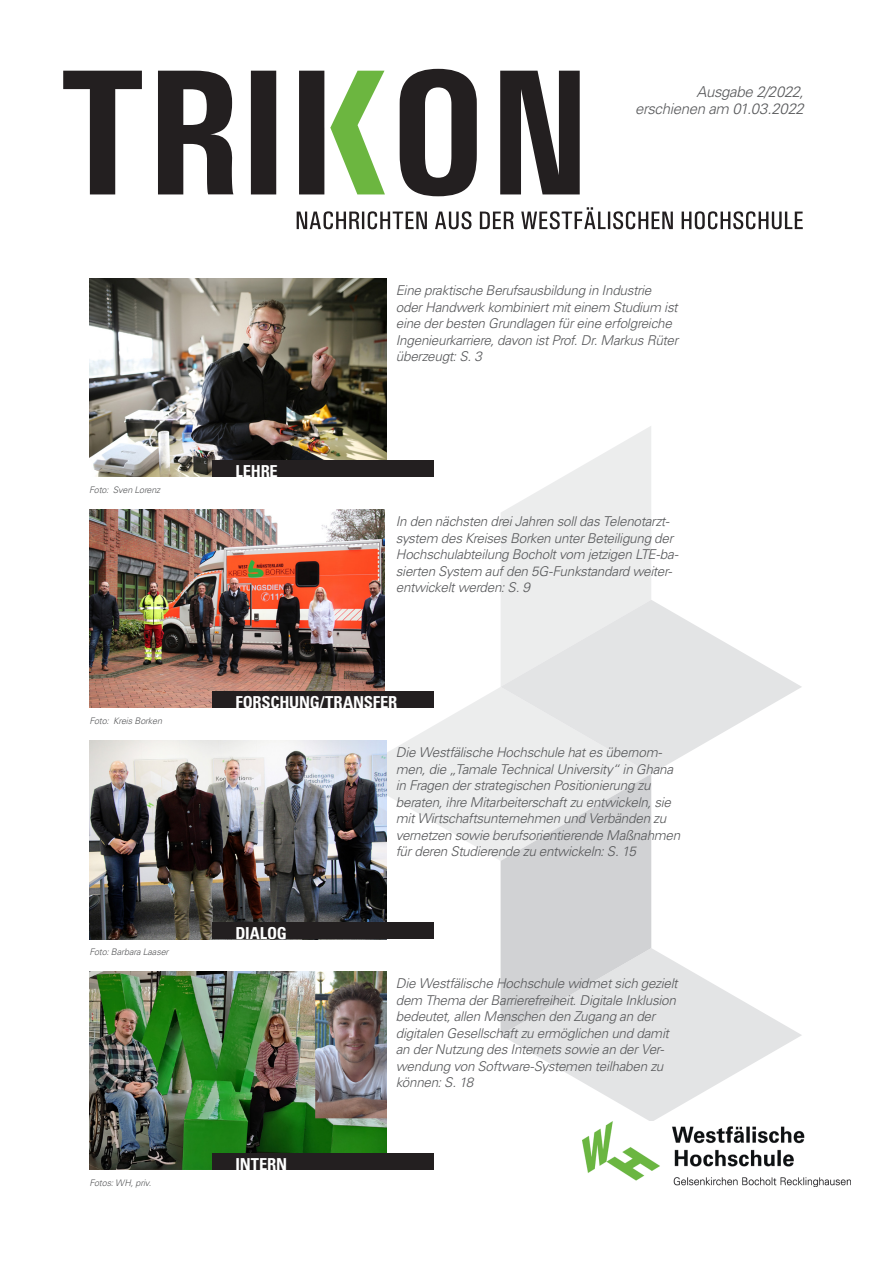
<style>
.page{position:relative;width:893px;height:1263px;background:#fff}
.page>*{position:absolute;margin:0;border:0;box-sizing:border-box;transform-origin:0 0}
.Bildtext{font:700 condensed 16.5px "Univers LT Std";letter-spacing:-.015em;color:#fff}
.Bildtext-2{font:italic 300 15px "Univers LT Std";letter-spacing:-.025em;color:#57585a}
.Bildtext_Titel_80{font:italic 300 13.5px/16.5px "Univers LT Std";letter-spacing:-.02em;color:#57585a}
.Fotonachweis{font:italic 300 9px "Univers LT Std";letter-spacing:-.02em;color:#57585a}
.Bildtext_Titel_80-2{font:italic 300 9px "Univers LT Std";letter-spacing:-.01em;color:#57585a}
</style>
<div class="page">
<div style="left:501px;top:861px;width:150px;height:87px;background:#d1d2d4"></div>
<svg style="left:501px;top:948px;width:301px;height:173px;fill:#e3e4e5"></svg>
<svg style="left:501px;top:426px;width:150px;height:174px"></svg>
<svg style="left:501px;top:600px;width:301px;height:174px;fill:#eaebec"></svg>
<svg style="left:350px;top:687px;width:301px;height:174px;fill:#eceded"></svg>
<img style="left:583px;top:1121px;width:267px;height:65px">
<svg style="left:297px;top:207px;width:506px;height:22px"></svg>
<svg style="left:63px;top:71px;width:261px;height:123px"></svg>
<svg style="left:330px;top:71px;width:55px;height:123px"></svg>
<svg style="left:500px;top:71px;width:80px;height:123px"></svg>
<svg style="left:400px;top:69px;width:77px;height:127px"></svg>
<img style="left:89px;top:741px;width:297px;height:198px">
<img style="left:89px;top:972px;width:297px;height:198px">
<img style="left:89px;top:510px;width:296px;height:198px">
<img style="left:89px;top:279px;width:297px;height:198px">
<div style="left:213px;top:460px;width:221px;height:17px;background:#231f20"></div>
<div style="left:213px;top:691px;width:221px;height:17px;background:#231f20"></div>
<div style="left:213px;top:922px;width:221px;height:17px;background:#231f20"></div>
<div style="left:213px;top:1153px;width:221px;height:17px;background:#231f20"></div>
<p class="Bildtext-2" style="left:696px;top:83px;width:109px">Ausgabe 2/2022,</p>
<p class="Bildtext-2" style="left:635px;top:99px;width:170px">erschienen am 01.03.2022</p>
<p class="Fotonachweis" style="left:89px;top:485px;width:73px">Foto: Sven Lorenz</p>
<p class="Fotonachweis" style="left:89px;top:716px;width:74px">Foto: Kreis Borken</p>
<p class="Bildtext_Titel_80-2" style="left:89px;top:947px;width:81px">Foto: Barbara Laaser</p>
<p class="Fotonachweis" style="left:89px;top:1178px;width:64px">Fotos: WH, priv.</p>
<p class="Bildtext" style="left:236px;top:461px;width:44px">LEHRE</p>
<p class="Bildtext_Titel_80" style="left:396px;top:282px;width:284px">Eine praktische Berufsausbildung in Industrie oder Handwerk kombiniert mit einem Studium ist eine der besten Grundlagen für eine erfolgreiche Ingenieurkarriere, davon ist Prof. Dr. Markus Rüter überzeugt: S. 3</p>
<p class="Bildtext_Titel_80" style="left:396px;top:513px;width:284px">In den nächsten drei Jahren soll das Telenotarzt&shy;system des Kreises Borken unter Beteiligung der Hochschulabteilung Bocholt vom jetzigen LTE-ba&shy;sierten System auf den 5G-Funkstandard weiter&shy;entwickelt werden: S. 9</p>
<p class="Bildtext" style="left:236px;top:692px;width:163px">FORSCHUNG/TRANSFER</p>
<p class="Bildtext" style="left:236px;top:923px;width:53px">DIALOG</p>
<p class="Bildtext" style="left:236px;top:1154px;width:53px">INTERN</p>
<p class="Bildtext_Titel_80" style="left:396px;top:744px;width:286px">Die Westfälische Hochschule hat es übernom&shy;men, die „Tamale Technical University“ in Ghana in Fragen der strategischen Positionierung zu beraten, ihre Mitarbeiterschaft zu entwickeln, sie mit Wirtschaftsunternehmen und Verbänden zu vernetzen sowie berufsorientierende Maßnahmen für deren Studierende zu entwickeln: S. 15</p>
<p class="Bildtext_Titel_80" style="left:396px;top:975px;width:283px">Die Westfälische Hochschule widmet sich gezielt dem Thema der Barrierefreiheit. Digitale Inklusion bedeutet, allen Menschen den Zugang an der digitalen Gesellschaft zu ermöglichen und damit an der Nutzung des Internets sowie an der Ver&shy;wendung von Software-Systemen teilhaben zu können: S. 18</p>
</div>
